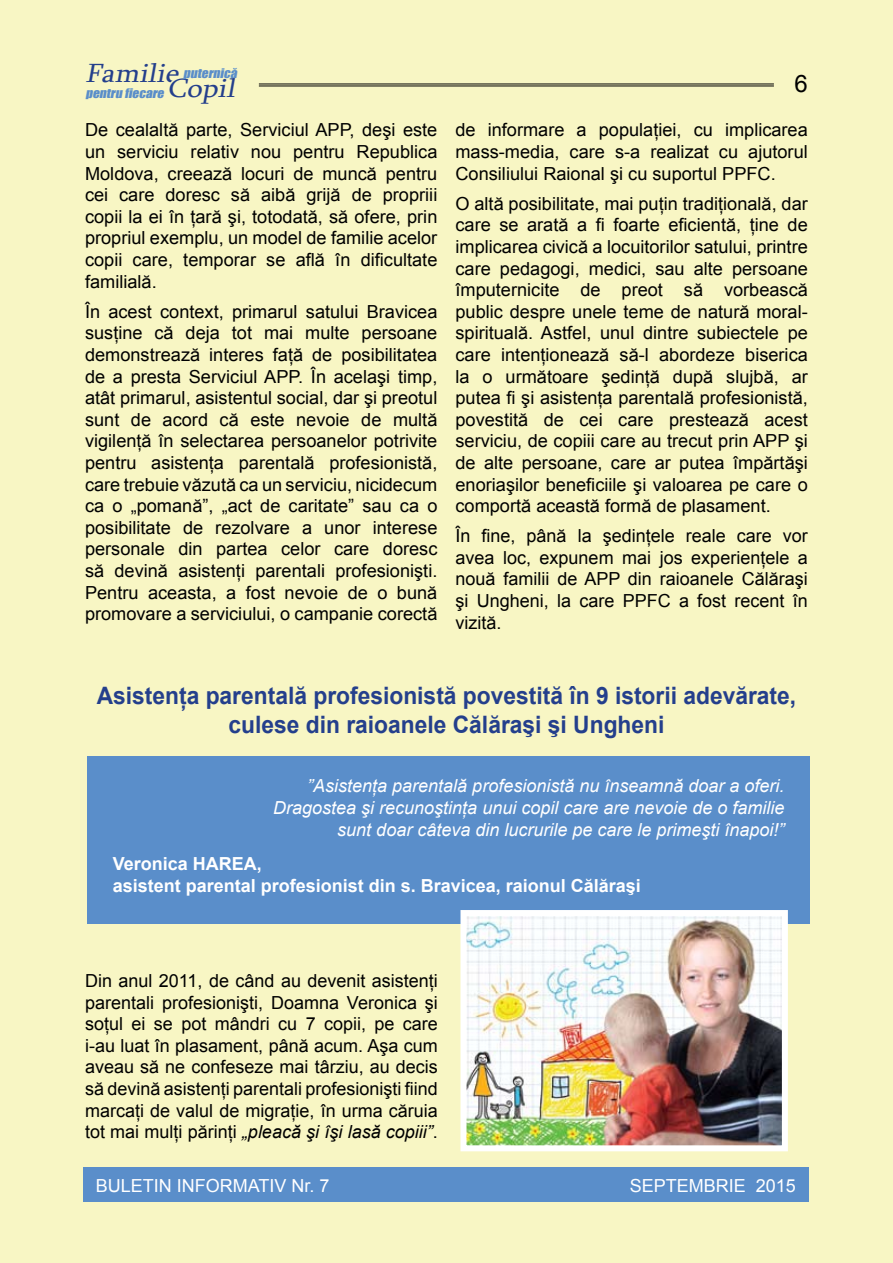
<style>
.page{position:relative;width:893px;height:1263px;background:#f8f6c4}
.page>*{position:absolute;margin:0;border:0;box-sizing:border-box;transform-origin:0 0}
.t1{font:italic 27px "Sylfaen";color:#243f8c;scale:1.11 1}
.t2{font:700 24px/28.8px "Arial";color:#243f8c;text-align:center;scale:.95 1}
.t3{font:24px "Arial";color:#000}
.t4{font:18px/21.6px "Arial";color:#000;text-align:justify}
.t5{font:italic 18px/21.6px "Arial";color:#fff;text-align:right}
.t6{font:700 18px/21.6px "Arial";color:#fff}
.t7{font:18px "Arial";color:#fff}
.t8{font:italic 12.15px "Impact";color:#5a8eca;scale:1.1 1}
.s1{font-family:"Sylfaen";font-size:27px;color:#243f8c}
.s2{font-style:italic}
</style>
<div class="page">
<div style="left:84px;top:1167px;width:725px;height:34px;background:#5a8eca"></div>
<hr style="left:259px;top:83px;width:515px;height:1px;background:#000">
<hr style="left:259px;top:85px;width:515px;height:1px;background:#000">
<div style="left:87px;top:755px;width:723px;height:168px;background:#5a8eca"></div>
<img style="left:467px;top:917px;width:314px;height:227px">
<div style="left:460px;top:910px;width:328px;height:241px;border:6px solid #fff"></div>
<h1 class="t1" style="left:85px;top:55px;width:91px">Familie</h1>
<p class="t8" style="left:183px;top:63px;width:53px">PUTERNICĂ</p>
<p class="t8" style="left:85px;top:83px;width:143px">PENTRU FIECARE <span class="s1">copil</span></p>
<p class="t4" style="left:85px;top:119px;width:354px">De cealaltă parte, Serviciul APP, deşi este un serviciu relativ nou pentru Republica Moldova, creează locuri de muncă pentru cei care doresc să aibă grijă de propriii copii la ei în ţară şi, totodată, să ofere, prin propriul exemplu, un model de familie acelor copii care, temporar se află în dificultate familială.</p>
<p class="t4" style="left:85px;top:301px;width:354px">În acest context, primarul satului Bravicea susţine că deja tot mai multe persoane demonstrează interes faţă de posibilitatea de a presta Serviciul APP. În acelaşi timp, atât primarul, asistentul social, dar şi preotul sunt de acord că este nevoie de multă vigilenţă în selectarea persoanelor potrivite pentru asistenţa parentală profesionistă, care trebuie văzută ca un serviciu, nicidecum ca o „pomană”, „act de caritate” sau ca o posibilitate de rezolvare a unor interese personale din partea celor care doresc să devină asistenţi parentali profesionişti.<br>Pentru aceasta, a fost nevoie de o bună promovare a serviciului, o campanie corectă</p>
<h2 class="t3" style="left:795px;top:67px;width:15px">6</h2>
<p class="t4" style="left:455px;top:119px;width:354px">de informare a populaţiei, cu implicarea mass-media, care s-a realizat cu ajutorul Consiliului Raional şi cu suportul PPFC.</p>
<p class="t4" style="left:455px;top:193px;width:354px">O altă posibilitate, mai puţin tradiţională, dar care se arată a fi foarte eficientă, ţine de implicarea civică a locuitorilor satului, printre care pedagogi, medici, sau alte persoane împuternicite de preot să vorbească public despre unele teme de natură moral&shy;spirituală. Astfel, unul dintre subiectele pe care intenţionează să-l abordeze biserica la o următoare şedinţă după slujbă, ar putea fi şi asistenţa parentală profesionistă, povestită de cei care prestează acest serviciu, de copiii care au trecut prin APP şi de alte persoane, care ar putea împărtăşi enoriaşilor beneficiile şi valoarea pe care o comportă această formă de plasament.</p>
<p class="t4" style="left:455px;top:525px;width:354px">În fine, până la şedinţele reale care vor avea loc, expunem mai jos experienţele a nouă familii de APP din raioanele Călăraşi şi Ungheni, la care PPFC a fost recent în vizită.</p>
<h2 class="t2" style="left:97px;top:682px;width:738px">Asistenţa parentală profesionistă povestită în 9 istorii adevărate, culese din raioanele Călăraşi şi Ungheni</h2>
<p class="t5" style="left:273px;top:776px;width:513px">”Asistenţa parentală profesionistă nu înseamnă doar a oferi.<br>Dragostea şi recunoştinţa unui copil care are nevoie de o familie sunt doar câteva din lucrurile pe care le primeşti înapoi!”</p>
<p class="t6" style="left:113px;top:853px;width:530px">Veronica Harea,<br>asistent parental profesionist din s. Bravicea, raionul Călăraşi</p>
<p class="t4" style="left:85px;top:970px;width:354px">Din anul 2011, de când au devenit asistenţi parentali profesionişti, Doamna Veronica şi soţul ei se pot mândri cu 7 copii, pe care i-au luat în plasament, până acum. Aşa cum aveau să ne confeseze mai târziu, au decis să devină asistenţi parentali profesionişti fiind marcaţi de valul de migraţie, în urma căruia tot mai mulţi părinţi <span class="s2">„pleacă şi îşi lasă copiii”</span>.</p>
<p class="t7" style="left:96px;top:1173px;width:235px">buletin informativ N r. 7</p>
<p class="t7" style="left:630px;top:1173px;width:168px">septembrie 2015</p>
</div>
